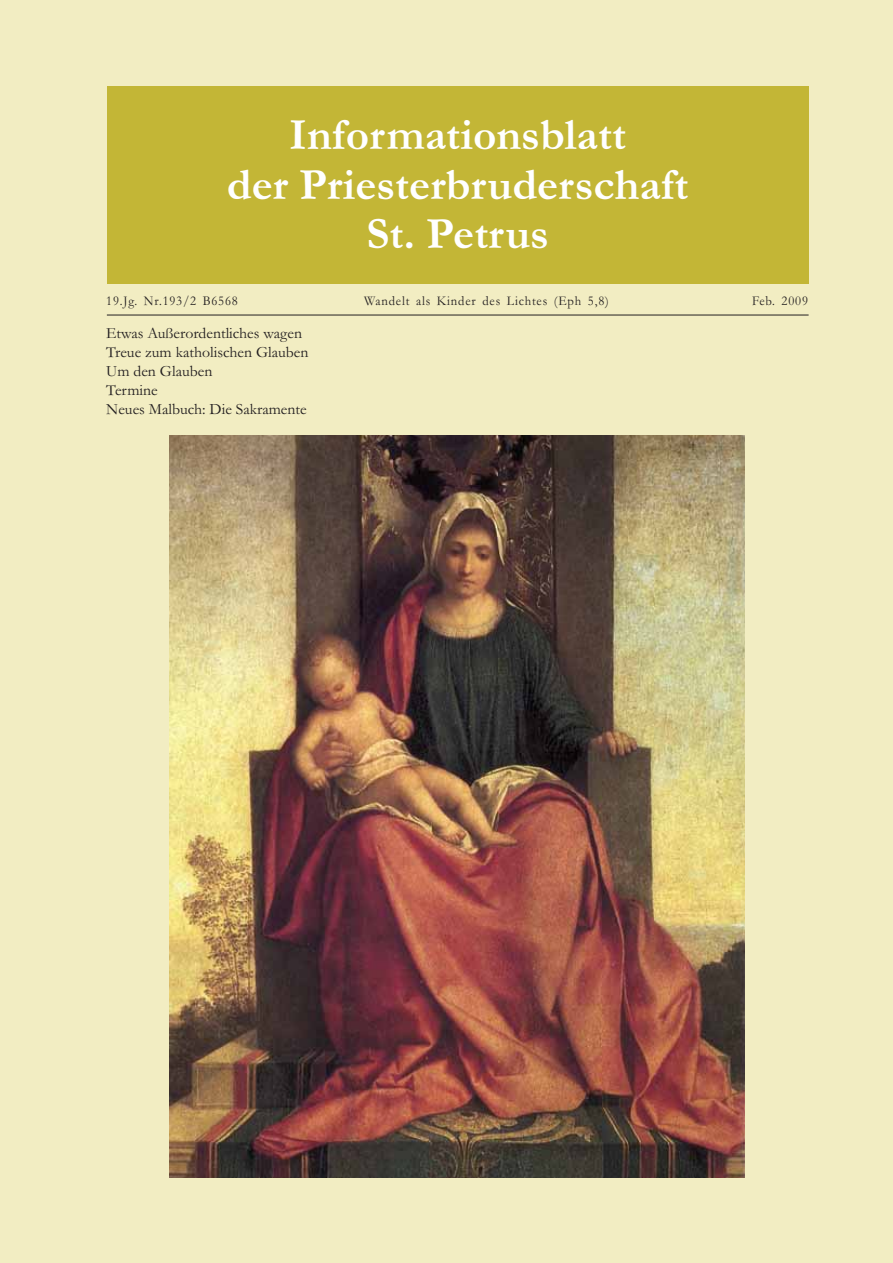
<style>
.page{position:relative;width:893px;height:1263px;background:#f2edc2}
.page>*{position:absolute;margin:0;border:0;box-sizing:border-box;transform-origin:0 0}
.t1{font:700 45px/49.5px "Garamond";color:#fff;text-align:center}
.t2{font:15.75px/18.9px "Garamond";color:#231f20}
.t3{font:13.5px "Garamond";letter-spacing:.065em;color:#231f20;scale:.94 1}
</style>
<div class="page">
<div style="left:107px;top:86px;width:701px;height:197px;background:#c3b636"></div>
<hr style="left:107px;top:315px;width:701px;height:1px;background:#231f20">
<img style="left:169px;top:435px;width:576px;height:743px">
<h1 class="t1" style="left:227px;top:114px;width:463px">Informationsblatt<br>der Priesterbruderschaft<br>St. Petrus</h1>
<p class="t3" style="left:106px;top:296px;width:141px">19.Jg. Nr.193/2 B6568</p>
<p class="t3" style="left:364px;top:296px;width:262px">Wandelt als Kinder des Lichtes (Eph 5,8)</p>
<p class="t3" style="left:752px;top:296px;width:61px">Feb. 2009</p>
<p class="t2" style="left:106px;top:326px;width:204px">Etwas Außerordentliches wagen<br>Treue zum katholischen Glauben<br>Um den Glauben<br>Termine<br>Neues Malbuch: Die Sakramente</p>
</div>
